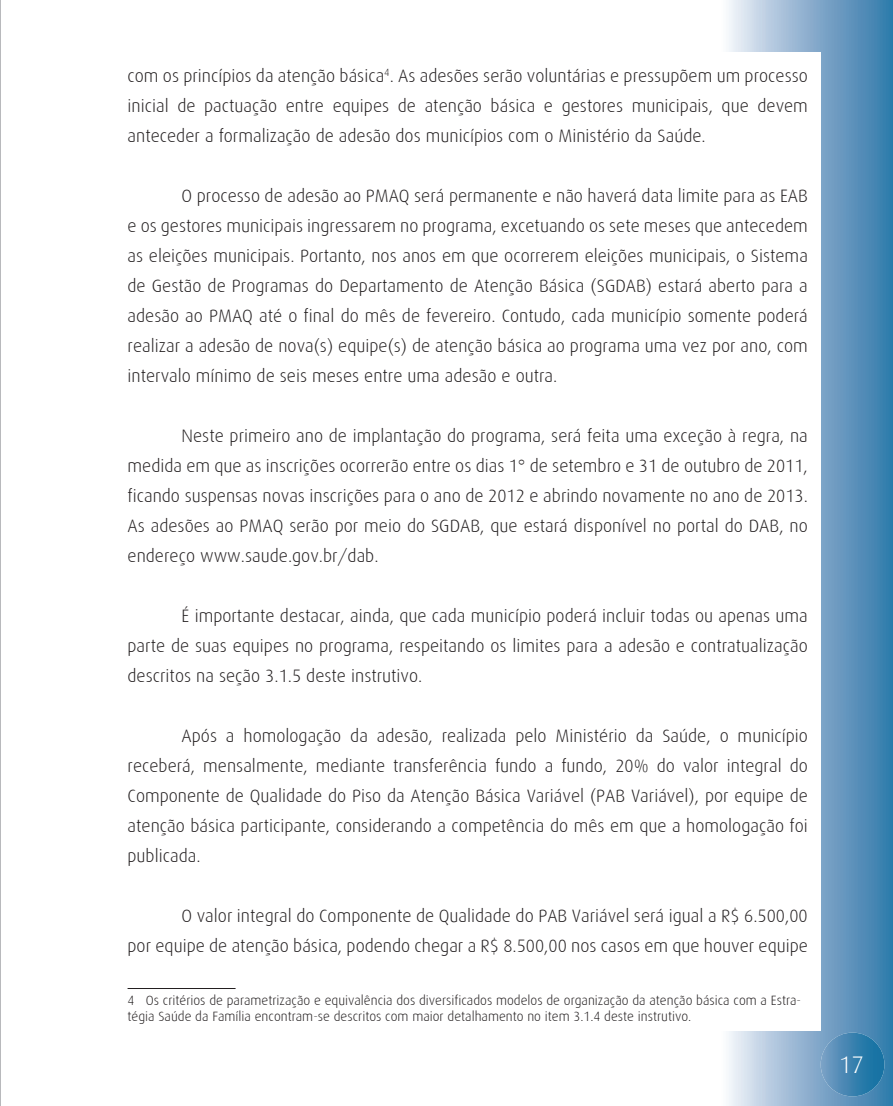
<style>
.page{position:relative;width:893px;height:1106px;background:#fff}
.page>*{position:absolute;margin:0;border:0;box-sizing:border-box;transform-origin:0 0}
.t1{font:300 24px "Dax";color:#fff}
.t2{font:300 18px/30px "Dax";color:#231f20;text-align:justify}
.t3{font:300 13.5px/16.2px "Dax";color:#231f20}
</style>
<div class="page">
<svg style="left:729px;top:0;width:164px;height:1106px;background:#6497be"></svg>
<img style="left:821px;top:1032px;width:63px;height:64px;border-radius:32px">
<div style="left:128px;top:52px;width:693px;height:978px;background:#fff"></div>
<hr style="left:0;top:0;width:1px;height:1106px;background:#b8b9bc">
<hr style="left:128px;top:988px;width:108px;height:1px;background:#231f20">
<p class="t2" style="left:128px;top:61px;width:682px">com os princípios da atenção básica<sup>4</sup>. As adesões serão voluntárias e pressupõem um processo inicial de pactuação entre equipes de atenção básica e gestores municipais, que devem anteceder a formalização de adesão dos municípios com o Ministério da Saúde.</p>
<p class="t2" style="left:128px;top:181px;width:682px;text-indent:54px">O processo de adesão ao PMAQ será permanente e não haverá data limite para as EAB e os gestores municipais ingressarem no programa, excetuando os sete meses que antecedem as eleições municipais. Portanto, nos anos em que ocorrerem eleições municipais, o Sistema de Gestão de Programas do Departamento de Atenção Básica (SGDAB) estará aberto para a adesão ao PMAQ até o final do mês de fevereiro. Contudo, cada município somente poderá realizar a adesão de nova(s) equipe(s) de atenção básica ao programa uma vez por ano, com intervalo mínimo de seis meses entre uma adesão e outra.</p>
<p class="t2" style="left:128px;top:421px;width:682px;text-indent:54px">Neste primeiro ano de implantação do programa, será feita uma exceção à regra, na medida em que as inscrições ocorrerão entre os dias 1° de setembro e 31 de outubro de 2011, ficando suspensas novas inscrições para o ano de 2012 e abrindo novamente no ano de 2013.<br>As adesões ao PMAQ serão por meio do SGDAB, que estará disponível no portal do DAB, no endereço www.saude.gov.br/dab.</p>
<p class="t2" style="left:128px;top:601px;width:682px;text-indent:54px">É importante destacar, ainda, que cada município poderá incluir todas ou apenas uma parte de suas equipes no programa, respeitando os limites para a adesão e contratualização descritos na seção 3.1.5 deste instrutivo.</p>
<p class="t2" style="left:128px;top:721px;width:682px;text-indent:54px">Após a homologação da adesão, realizada pelo Ministério da Saúde, o município receberá, mensalmente, mediante transferência fundo a fundo, 20% do valor integral do Componente de Qualidade do Piso da Atenção Básica Variável (PAB Variável), por equipe de atenção básica participante, considerando a competência do mês em que a homologação foi publicada.</p>
<p class="t2" style="left:128px;top:901px;width:682px;text-align:right">O valor integral do Componente de Qualidade do PAB Variável será igual a R$ 6.500,00<br>por equipe de atenção básica, podendo chegar a R$ 8.500,00 nos casos em que houver equipe</p>
<p class="t3" style="left:128px;top:992px;width:675px">4 Os critérios de parametrização e equivalência dos diversificados modelos de organização da atenção básica com a Estra&shy;tégia Saúde da Família encontram-se descritos com maior detalhamento no item 3.1.4 deste instrutivo.</p>
<h1 class="t1" style="left:839px;top:1051px;width:26px">17</h1>
</div>
